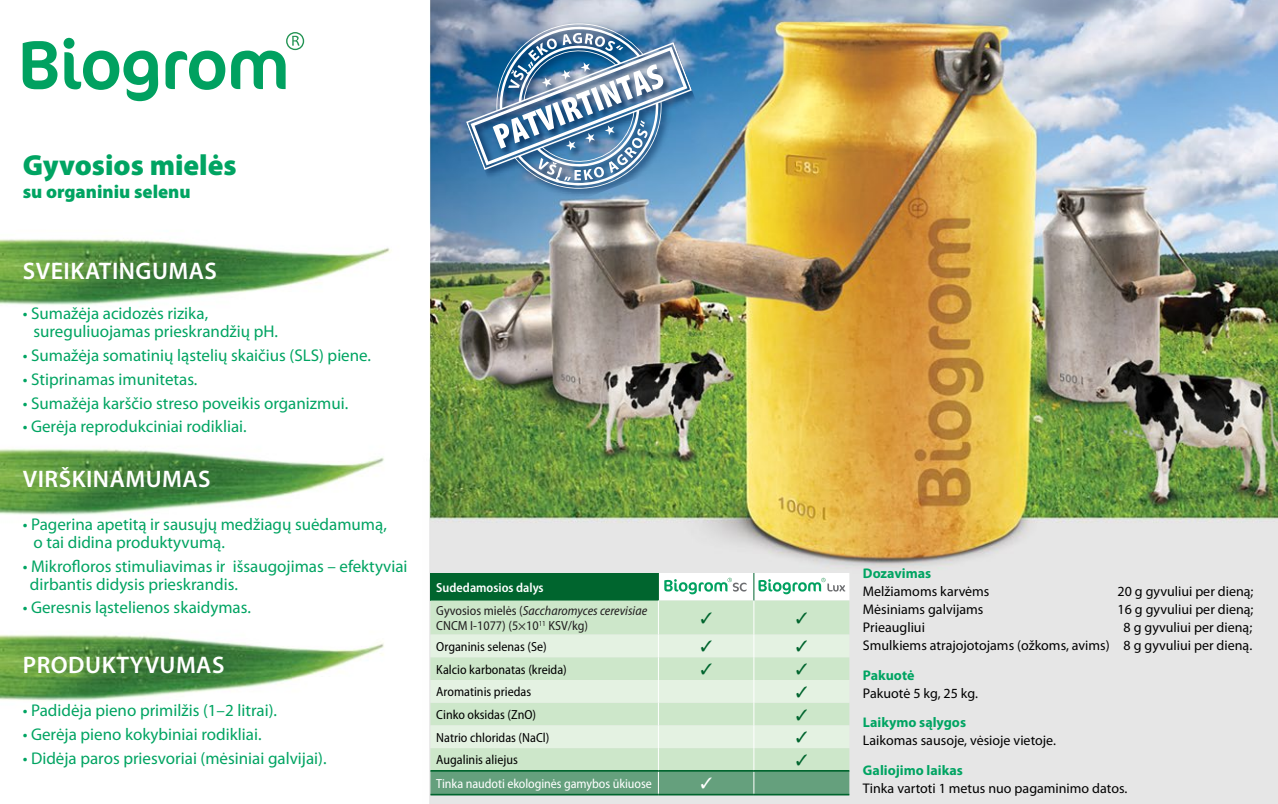
<style>
.page{position:relative;width:1278px;height:804px;background:#fff}
.page>*{position:absolute;margin:0;border:0;box-sizing:border-box;transform-origin:0 0}
.t1{font:900 29.2px "Myriad Pro";color:#00a462}
.t2{font:600 24px "Myriad Pro";letter-spacing:.02em;color:#fff}
.t3{font:900 18.8px "Myriad Pro";color:#00a462}
.t4{font:17px/18px "Myriad Pro";color:#00a462}
.t5{font:14px/18px "Myriad Pro";color:#000;text-align:right}
.t6{font:700 14px "Myriad Pro";color:#00a462}
.t7{font:semi-condensed 13.2px "Myriad Pro";color:#000}
.t8{font:italic semi-condensed 13.2px/22.8px "Myriad Pro";color:#221f20}
.t9{font:semi-condensed 13.2px "Myriad Pro";letter-spacing:-.005em;color:#fff}
.t10{font:semi-condensed 13.2px "Myriad Pro";color:#221f20}
.s1{font-weight:600;font-style:normal;color:#fff}
.s2{font-style:normal}
</style>
<div class="page">
<img style="left:0;top:0;width:1278px;height:803px">
<svg style="left:23px;top:32px;width:281px;height:69px"></svg>
<div style="left:430px;top:573px;width:228px;height:27px;background:#00652e"></div>
<div style="left:430px;top:600px;width:419px;height:34px;background:#cde7ca"></div>
<hr style="left:658px;top:600px;width:1px;height:34px;background:#fff">
<hr style="left:753px;top:600px;width:1px;height:34px;background:#fff">
<hr style="left:430px;top:793px;width:228px;height:2px;background:#00652e">
<hr style="left:658px;top:793px;width:96px;height:2px;background:#00652e">
<hr style="left:754px;top:793px;width:95px;height:2px;background:#00652e">
<svg style="left:658px;top:573px;width:191px;height:27px"></svg>
<div style="left:464px;top:21px;width:237px;height:178px;background:#002652;opacity:.92"></div>
<svg style="left:466px;top:19px;width:226px;height:174px;background:#7096b8"></svg>
<svg style="left:701px;top:612px;width:11px;height:11px"></svg>
<svg style="left:797px;top:612px;width:10px;height:11px"></svg>
<svg style="left:430px;top:634px;width:419px;height:160px;background:#c6e0c8"></svg>
<h1 class="t1" style="left:23px;top:146px;width:215px">Gyvosios mielės</h1>
<p class="t3" style="left:23px;top:179px;width:170px">su organiniu selenu</p>
<h2 class="t2" style="left:23px;top:255px;width:195px">SVEIKATINGUMAS</h2>
<p class="t4" style="left:33px;top:304px;width:246px;text-indent:-11px">• Sumažėja acidozės rizika, sureguliuojamas prieskrandžių pH.</p>
<p class="t4" style="left:23px;top:346px;width:350px">• Sumažėja somatinių ląstelių skaičius (SLS) piene.</p>
<p class="t4" style="left:23px;top:370px;width:176px">• Stiprinamas imunitetas.</p>
<p class="t4" style="left:23px;top:393px;width:327px">• Sumažėja karščio streso poveikis organizmui.</p>
<p class="t4" style="left:23px;top:417px;width:226px">• Gerėja reprodukciniai rodikliai.</p>
<h2 class="t2" style="left:23px;top:463px;width:189px">VIRŠKINAMUMAS</h2>
<p class="t4" style="left:33px;top:515px;width:355px;text-indent:-11px">• Pagerina apetitą ir sausųjų medžiagų suėdamumą, o tai didina produktyvumą.</p>
<p class="t4" style="left:30px;top:556px;width:379px;text-indent:-7px">• Mikrofloros stimuliavimas ir išsaugojimas – efektyviai dirbantis didysis prieskrandis.</p>
<p class="t4" style="left:23px;top:598px;width:230px">• Geresnis ląstelienos skaidymas.</p>
<h2 class="t2" style="left:23px;top:649px;width:203px">PRODUKTYVUMAS</h2>
<p class="t4" style="left:23px;top:701px;width:256px">• Padidėja pieno primilžis (1–2 litrai).</p>
<p class="t4" style="left:23px;top:724px;width:240px">• Gerėja pieno kokybiniai rodikliai.</p>
<p class="t4" style="left:23px;top:748px;width:305px">• Didėja paros priesvoriai (mėsiniai galvijai).</p>
<p class="t8" style="left:436px;top:575px;width:212px"><span class="s1">Sudedamosios dalys<br></span><span class="s2">Gyvosios mielės (</span>Saccharomyces cerevisiae</p>
<p class="t10" style="left:436px;top:617px;width:153px">CNCM I-1077) (5×10<sup>11</sup> KSV/kg)</p>
<p class="t7" style="left:436px;top:638px;width:112px">Organinis selenas (Se)</p>
<p class="t7" style="left:436px;top:661px;width:132px">Kalcio karbonatas (kreida)</p>
<p class="t7" style="left:436px;top:683px;width:96px">Aromatinis priedas</p>
<p class="t7" style="left:436px;top:706px;width:101px">Cinko oksidas (ZnO)</p>
<p class="t7" style="left:436px;top:729px;width:115px">Natrio chloridas (NaCl)</p>
<p class="t7" style="left:436px;top:751px;width:83px">Augalinis aliejus</p>
<p class="t9" style="left:436px;top:775px;width:217px">Tinka naudoti ekologinės gamybos ūkiuose</p>
<p class="t6" style="left:863px;top:564px;width:70px">Dozavimas</p>
<p class="t5" style="left:863px;top:582px;width:128px">Melžiamoms karvėms</p>
<p class="t5" style="left:1118px;top:582px;width:137px">20 g gyvuliui per dieną;</p>
<p class="t5" style="left:863px;top:600px;width:122px">Mėsiniams galvijams</p>
<p class="t5" style="left:1118px;top:600px;width:137px">16 g gyvuliui per dieną;</p>
<p class="t5" style="left:863px;top:618px;width:64px">Prieaugliui</p>
<p class="t5" style="left:863px;top:618px;width:391px">8 g gyvuliui per dieną;<br>Smulkiems atrajojotojams (ožkoms, avims) 8 g gyvuliui per dieną.</p>
<p class="t6" style="left:863px;top:665px;width:53px">Pakuotė</p>
<p class="t5" style="left:863px;top:683px;width:116px">Pakuotė 5 kg, 25 kg.</p>
<p class="t6" style="left:863px;top:713px;width:105px">Laikymo sąlygos</p>
<p class="t5" style="left:863px;top:731px;width:195px">Laikomas sausoje, vėsioje vietoje.</p>
<p class="t6" style="left:863px;top:760px;width:101px">Galiojimo laikas</p>
<p class="t5" style="left:863px;top:778px;width:266px">Tinka vartoti 1 metus nuo pagaminimo datos.</p>
</div>
